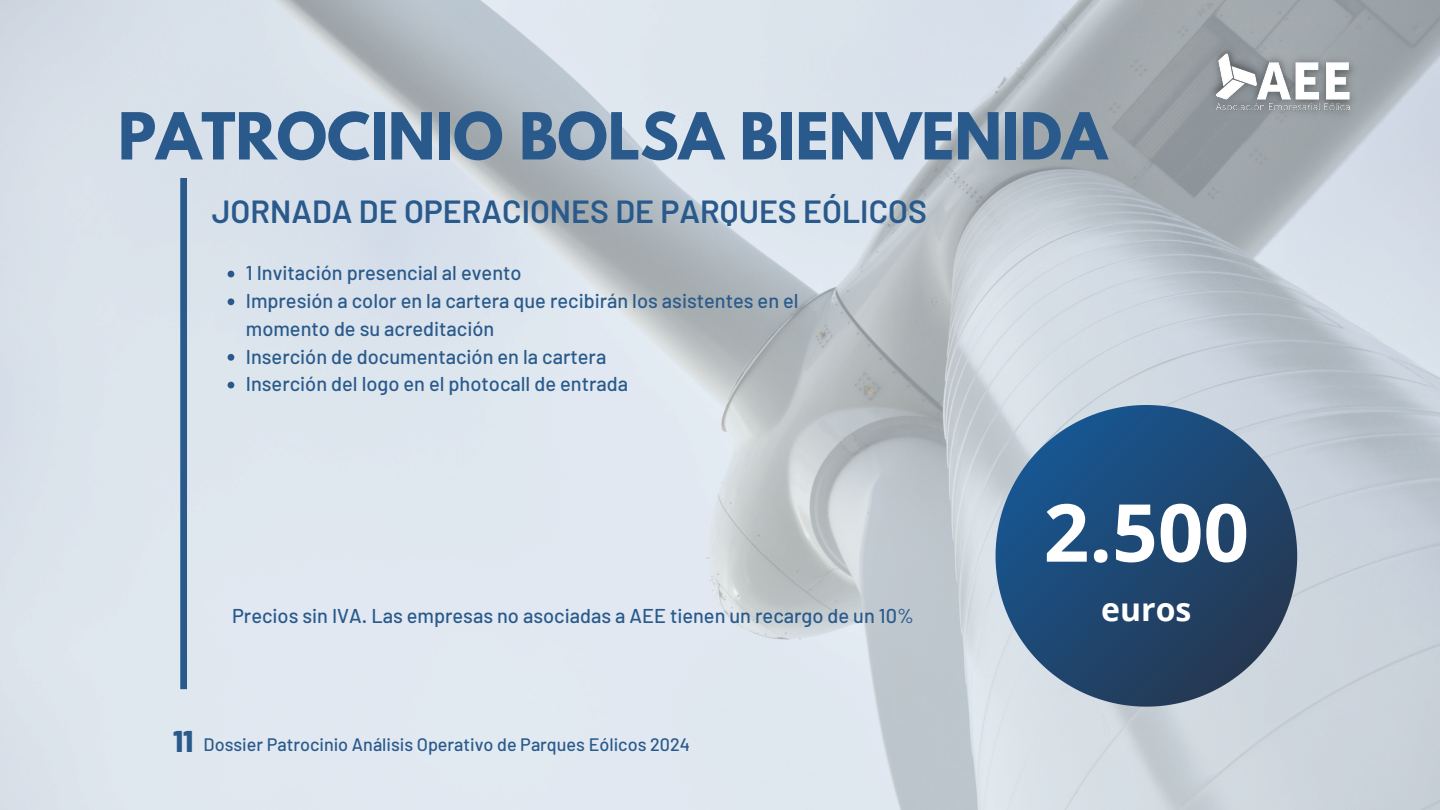
<style>
.page{position:relative;width:1440px;height:810px;background:#fff}
.page>*{position:absolute;margin:0;border:0;box-sizing:border-box;transform-origin:0 0}
.t1{font:700 80px "Open Sans";color:#fff}
.t2{font:700 57.4px "League Spartan";color:#295a8b}
.t3{font:600 32px "Barlow";color:#295a8b}
.t4{font:700 32px "Open Sans";color:#fff}
.t5{font:800 30px "Barlow";color:#295a8b}
.t6{font:500 20px/27.8px "Barlow";color:#295a8b}
.t7{font:500 18px "Barlow";color:#295a8b}
</style>
<div class="page">
<img style="left:0;top:0;width:1440px;height:810px">
<svg style="left:996px;top:405px;width:301px;height:301px;background:#436589"></svg>
<svg style="left:228px;top:271px;width:6px;height:6px"></svg>
<svg style="left:228px;top:298px;width:6px;height:7px"></svg>
<svg style="left:228px;top:354px;width:6px;height:7px"></svg>
<svg style="left:228px;top:382px;width:6px;height:6px"></svg>
<img style="left:1206px;top:41px;width:153px;height:80px">
<div style="left:180px;top:178px;width:7px;height:511px;background:#295a8b"></div>
<p class="t2" style="left:118px;top:108px;width:991px">PATROCINIO BOLSA BIENVENIDA</p>
<h4 class="t3" style="left:212px;top:191px;width:717px">JORNADA DE OPERACIONES DE PARQUES EÓLICOS</h4>
<p class="t6" style="left:246px;top:259px;width:277px">1 Invitación presencial al evento</p>
<h2 class="t6" style="left:246px;top:286px;width:554px">Impresión a color en la cartera que recibirán los asistentes en el momento de su acreditación</h2>
<h3 class="t6" style="left:246px;top:342px;width:362px">Inserción de documentación en la cartera</h3>
<p class="t6" style="left:246px;top:370px;width:384px">Inserción del logo en el photocall de entrada</p>
<p class="t6" style="left:232px;top:602px;width:683px">Precios sin IVA. Las empresas no asociadas a AEE tienen un recargo de un 10%</p>
<p class="t5" style="left:173px;top:722px;width:22px">11</p>
<h4 class="t7" style="left:204px;top:733px;width:488px">Dossier Patrocinio Análisis Operativo de Parques Eólicos 2024</h4>
<p class="t1" style="left:1044px;top:476px;width:207px">2.500</p>
<p class="t4" style="left:1101px;top:587px;width:92px">euros</p>
</div>
